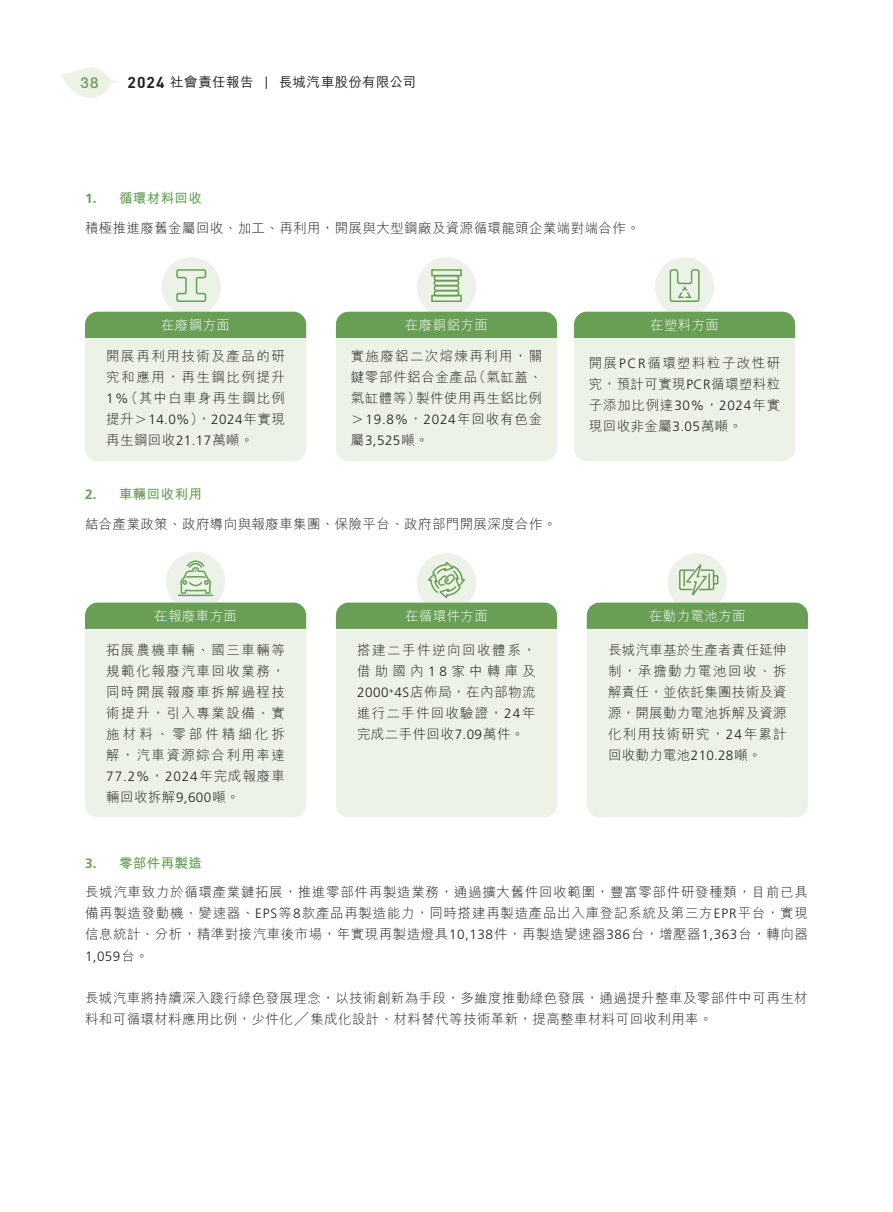
<style>
.page{position:relative;width:893px;height:1212px;background:#fff}
.page>*{position:absolute;margin:0;border:0;box-sizing:border-box;transform-origin:0 0}
.t1{font:500 15px "Helvetica Neue LT Pro";color:#689f55}
.t2{font:300 13.5px/21px "M Hei HK";letter-spacing:.04em;color:#231f20;text-align:justify}
.t3{font:300 13.5px/21px "Frutiger LT Std";letter-spacing:.045em;color:#231f20}
.t4{font:300 13.5px "M Hei HK";letter-spacing:.03em;color:#fff}
.t5{font:500 13.5px "M Hei HK";letter-spacing:.03em;color:#231f20}
.s1{font-family:"DIN Bold";font-weight:400;font-size:15.6px}
.s2{font-family:"Frutiger LT Std";font-weight:700;color:#689f55}
.s3{font-weight:700;color:#689f55}
.s4{font-family:"Frutiger LT Std"}
.s5{font-family:"M Hei HK"}
</style>
<div class="page">
<svg style="left:61px;top:67px;width:56px;height:31px"></svg>
<svg style="left:266px;top:77px;width:1px;height:12px"></svg>
<div style="left:162px;top:257px;width:59px;height:60px;background:#ecf2e8;border-radius:50%"></div>
<svg style="left:176px;top:269px;width:31px;height:33px"></svg>
<div style="left:655px;top:257px;width:59px;height:60px;background:#ecf2e8;border-radius:50%"></div>
<svg style="left:669px;top:269px;width:31px;height:33px"></svg>
<div style="left:417px;top:257px;width:59px;height:60px;background:#ecf2e8;border-radius:50%"></div>
<svg style="left:431px;top:269px;width:31px;height:33px"></svg>
<div style="left:85px;top:312px;width:221px;height:149px;background:#ecf2e8;border-radius:13px"></div>
<div style="left:336px;top:312px;width:221px;height:149px;background:#ecf2e8;border-radius:13px"></div>
<div style="left:574px;top:312px;width:221px;height:149px;background:#ecf2e8;border-radius:13px"></div>
<div style="left:85px;top:312px;width:221px;height:26px;background:#689f55"></div>
<div style="left:336px;top:312px;width:221px;height:26px;background:#689f55"></div>
<div style="left:574px;top:312px;width:221px;height:26px;background:#689f55"></div>
<div style="left:668px;top:553px;width:59px;height:59px;background:#ecf2e8;border-radius:50%"></div>
<svg style="left:679px;top:558px;width:40px;height:38px"></svg>
<div style="left:417px;top:553px;width:59px;height:59px;background:#ecf2e8;border-radius:50%"></div>
<div style="left:336px;top:603px;width:221px;height:214px;background:#ecf2e8;border-radius:13px"></div>
<div style="left:587px;top:603px;width:221px;height:214px;background:#ecf2e8;border-radius:13px"></div>
<svg style="left:336px;top:561px;width:221px;height:68px"></svg>
<div style="left:587px;top:603px;width:221px;height:26px;background:#689f55"></div>
<div style="left:166px;top:552px;width:59px;height:59px;background:#ecf2e8;border-radius:50%"></div>
<div style="left:85px;top:603px;width:221px;height:214px;background:#ecf2e8;border-radius:13px"></div>
<svg style="left:85px;top:558px;width:221px;height:71px"></svg>
<p class="t1" style="left:81px;top:74px;width:19px">38</p>
<p class="t5" style="left:128px;top:72px;width:127px"><span class="s1">2024</span> 社會責任報告</p>
<p class="t5" style="left:279px;top:72px;width:138px">長城汽車股份有限公司</p>
<p class="t2" style="left:85px;top:183px;width:556px;line-height:29.5px"><span class="s2">1.</span> <span class="s3">循環材料回收<br></span>積極推進廢舊金屬回收、加工、再利用，開展與大型鋼廠及資源循環龍頭企業端對端合作。</p>
<p class="t4" style="left:161px;top:318px;width:71px">在廢鋼方面</p>
<p class="t4" style="left:405px;top:318px;width:84px">在廢銅鋁方面</p>
<p class="t4" style="left:650px;top:318px;width:71px">在塑料方面</p>
<p class="t2" style="left:106px;top:346px;width:180px">開展再利用技術及產品的研究和應用，再生鋼比例提升<span class="s4">1%</span>（其中白車身再生鋼比例</p>
<p class="t3" style="left:106px;top:409px;width:180px"><span class="s5">提升＞</span>14.0%<span class="s5">），</span>2024<span class="s5">年實現</span></p>
<p class="t2" style="left:106px;top:430px;width:149px">再生鋼回收<span class="s4">21.17</span>萬噸。</p>
<p class="t2" style="left:351px;top:346px;width:193px">實施廢鋁二次熔煉再利用，關鍵零部件鋁合金產品（氣缸蓋、氣缸體等）製件使用再生鋁比例</p>
<p class="t3" style="left:351px;top:409px;width:193px"><span class="s5">＞</span>19.8%<span class="s5">，</span>2024<span class="s5">年回收有色金屬</span>3,525<span class="s5">噸。</span></p>
<p class="t2" style="left:85px;top:479px;width:473px;line-height:29.5px"><span class="s2">2.</span> <span class="s3">車輛回收利用<br></span>結合產業政策、政府導向與報廢車集團、保險平台、政府部門開展深度合作。</p>
<p class="t2" style="left:589px;top:353px;width:193px">開展<span class="s4">PCR</span>循環塑料粒子改性研究，預計可實現<span class="s4">PCR</span>循環塑料粒子添加比例達<span class="s4">30%</span>，<span class="s4">2024</span>年實現回收非金屬<span class="s4">3.05</span>萬噸。</p>
<p class="t4" style="left:154px;top:609px;width:84px">在報廢車方面</p>
<p class="t4" style="left:405px;top:609px;width:84px">在循環件方面</p>
<p class="t4" style="left:649px;top:609px;width:98px">在動力電池方面</p>
<p class="t2" style="left:106px;top:639px;width:180px">拓展農機車輛、國三車輛等規範化報廢汽車回收業務，同時開展報廢車拆解過程技術提升，引入專業設備、實施材料、零部件精細化拆解，汽車資源綜合利用率達</p>
<p class="t3" style="left:106px;top:766px;width:180px">77.2%<span class="s5">，</span>2024<span class="s5">年完成報廢車</span></p>
<p class="t2" style="left:106px;top:786px;width:135px">輛回收拆解<span class="s4">9,600</span>噸。</p>
<p class="t2" style="left:357px;top:639px;width:180px">搭建二手件逆向回收體系，借助國內<span class="s4">18</span>家中轉庫及<span class="s4">2000</span><sup>+</sup><span class="s4">4S</span>店佈局，在內部物流進行二手件回收驗證，<span class="s4">24</span>年完成二手件回收<span class="s4">7.09</span>萬件。</p>
<p class="t2" style="left:608px;top:639px;width:180px">長城汽車基於生產者責任延伸制，承擔動力電池回收、拆解責任，並依託集團技術及資源，開展動力電池拆解及資源化利用技術研究，<span class="s4">24</span>年累計回收動力電池<span class="s4">210.28</span>噸。</p>
<p class="t2" style="left:85px;top:848px;width:724px;line-height:29.5px"><span class="s2">3.</span> <span class="s3">零部件再製造<br></span>長城汽車致力於循環產業鏈拓展，推進零部件再製造業務，通過擴大舊件回收範圍，豐富零部件研發種類，目前已具</p>
<p class="t2" style="left:85px;top:903px;width:724px">備再製造發動機、變速器、<span class="s4">EPS</span>等<span class="s4">8</span>款產品再製造能力，同時搭建再製造產品出入庫登記系統及第三方<span class="s4">EPR</span>平台，實現信息統計、分析，精準對接汽車後市場，年實現再製造燈具<span class="s4">10,138</span>件，再製造變速器<span class="s4">386</span>台，增壓器<span class="s4">1,363</span>台，轉向器</p>
<p class="t3" style="left:85px;top:945px;width:65px">1,059<span class="s5">台。</span></p>
<p class="t2" style="left:85px;top:987px;width:724px">長城汽車將持續深入踐行綠色發展理念，以技術創新為手段，多維度推動綠色發展，通過提升整車及零部件中可再生材料和可循環材料應用比例，少件化╱集成化設計、材料替代等技術革新，提高整車材料可回收利用率。</p>
</div>
